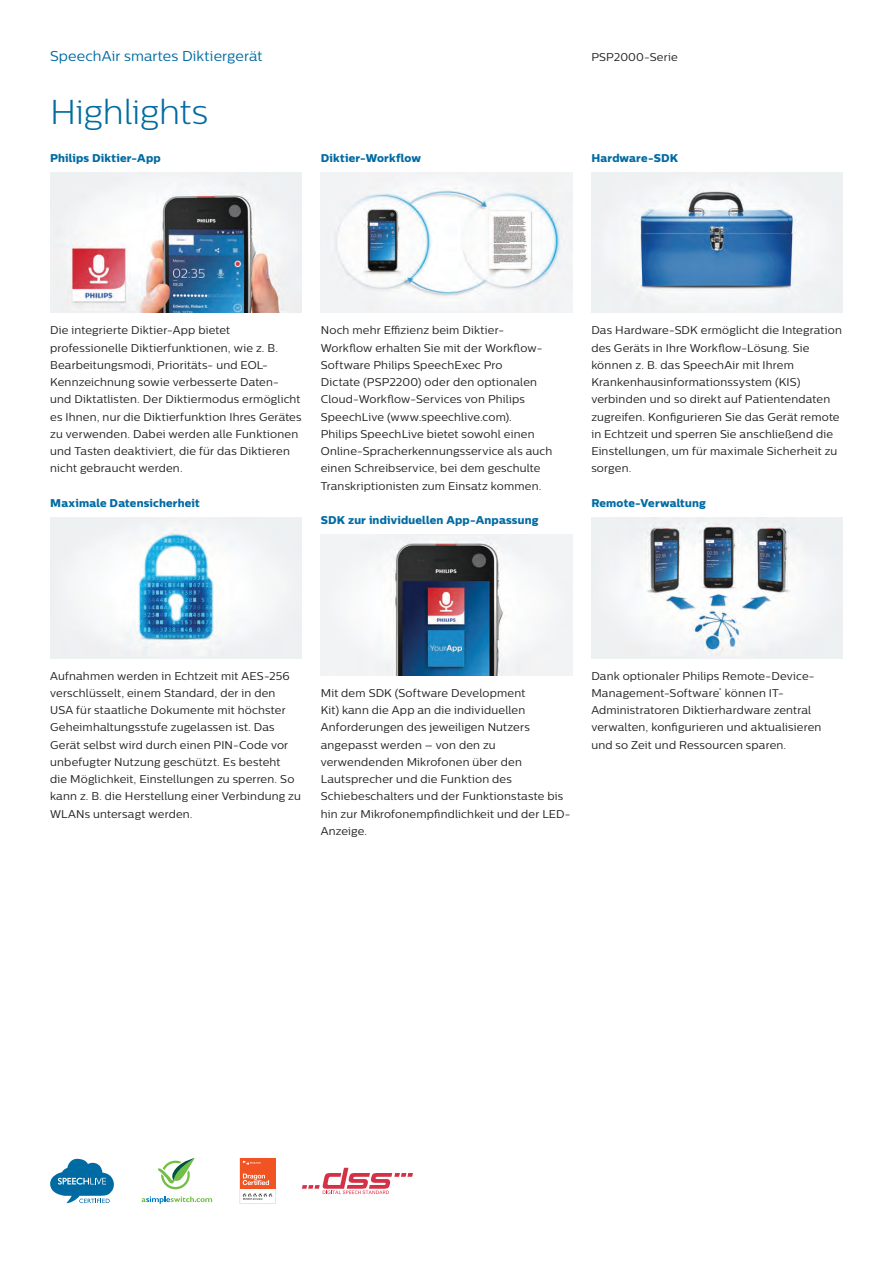
<style>
.page{position:relative;width:893px;height:1263px;background:#fff}
.page>*{position:absolute;margin:0;border:0;box-sizing:border-box;transform-origin:0 0}
.t1{font:300 34.5px "Centrale Sans";letter-spacing:-.01em;color:#006ba3}
.t2{font:14.25px "Centrale Sans";letter-spacing:.01em;color:#006ba3}
.t3{font:11.25px/17.2px "Centrale Sans";letter-spacing:.015em;color:#231f20}
.t4{font:11.25px "Centrale Sans X Bold";letter-spacing:.015em;color:#006ba3}
</style>
<div class="page">
<img style="left:50px;top:172px;width:251px;height:141px">
<img style="left:50px;top:518px;width:251px;height:140px">
<img style="left:321px;top:172px;width:251px;height:141px">
<img style="left:321px;top:535px;width:251px;height:140px">
<img style="left:591px;top:172px;width:252px;height:141px">
<img style="left:591px;top:518px;width:252px;height:140px">
<svg style="left:50px;top:1159px;width:64px;height:44px"></svg>
<svg style="left:302px;top:1168px;width:111px;height:26px"></svg>
<svg style="left:142px;top:1196px;width:70px;height:8px"></svg>
<svg style="left:158px;top:1158px;width:37px;height:31px"></svg>
<svg style="left:240px;top:1158px;width:35px;height:46px"></svg>
<p class="t2" style="left:50px;top:48px;width:214px">SpeechAir smartes Diktiergerät</p>
<p class="t3" style="left:591px;top:48px;width:88px">PSP2000-Serie</p>
<h1 class="t1" style="left:50px;top:92px;width:159px">Highlights</h1>
<p class="t4" style="left:50px;top:151px;width:112px">Philips Diktier-App</p>
<p class="t4" style="left:321px;top:151px;width:102px">Diktier-Workflow</p>
<p class="t4" style="left:591px;top:150px;width:88px">Hardware-SDK</p>
<p class="t3" style="left:50px;top:321px;width:253px">Die integrierte Diktier-App bietet professionelle Diktierfunktionen, wie z. B.<br>Bearbeitungsmodi, Prioritäts- und EOL-Kennzeichnung sowie verbesserte Daten&shy;und Diktatlisten. Der Diktiermodus ermöglicht es Ihnen, nur die Diktierfunktion Ihres Gerätes zu verwenden. Dabei werden alle Funktionen und Tasten deaktiviert, die für das Diktieren nicht gebraucht werden.</p>
<p class="t4" style="left:50px;top:496px;width:151px">Maximale Datensicherheit</p>
<p class="t3" style="left:321px;top:321px;width:233px">Noch mehr Effizienz beim Diktier-Workflow erhalten Sie mit der Workflow-Software Philips SpeechExec Pro<br>Dictate (PSP2200) oder den optionalen Cloud-Workflow-Services von Philips SpeechLive (www.speechlive.com).<br>Philips SpeechLive bietet sowohl einen Online-Spracherkennungsservice als auch einen Schreibservice, bei dem geschulte Transkriptionisten zum Einsatz kommen.</p>
<p class="t4" style="left:321px;top:513px;width:219px">SDK zur individuellen App-Anpassung</p>
<p class="t3" style="left:591px;top:321px;width:252px">Das Hardware-SDK ermöglicht die Integration des Geräts in Ihre Workflow-Lösung. Sie können z. B. das SpeechAir mit Ihrem Krankenhausinformationssystem (KIS) verbinden und so direkt auf Patientendaten zugreifen. Konfigurieren Sie das Gerät remote in Echtzeit und sperren Sie anschließend die Einstellungen, um für maximale Sicherheit zu sorgen.</p>
<p class="t4" style="left:591px;top:496px;width:116px">Remote-Verwaltung</p>
<p class="t3" style="left:50px;top:667px;width:252px">Aufnahmen werden in Echtzeit mit AES-256 verschlüsselt, einem Standard, der in den USA für staatliche Dokumente mit höchster Geheimhaltungsstufe zugelassen ist. Das Gerät selbst wird durch einen PIN-Code vor unbefugter Nutzung geschützt. Es besteht<br>die Möglichkeit, Einstellungen zu sperren. So kann z. B. die Herstellung einer Verbindung zu WLANs untersagt werden.</p>
<p class="t3" style="left:321px;top:684px;width:251px">Mit dem SDK (Software Development<br>Kit) kann die App an die individuellen Anforderungen des jeweiligen Nutzers angepasst werden – von den zu verwendenden Mikrofonen über den Lautsprecher und die Funktion des Schiebeschalters und der Funktionstaste bis hin zur Mikrofonempfindlichkeit und der LED-Anzeige.</p>
<p class="t3" style="left:591px;top:667px;width:232px">Dank optionaler Philips Remote-Device-Management-Software<sup>*</sup> können IT-Administratoren Diktierhardware zentral verwalten, konfigurieren und aktualisieren und so Zeit und Ressourcen sparen.</p>
</div>
